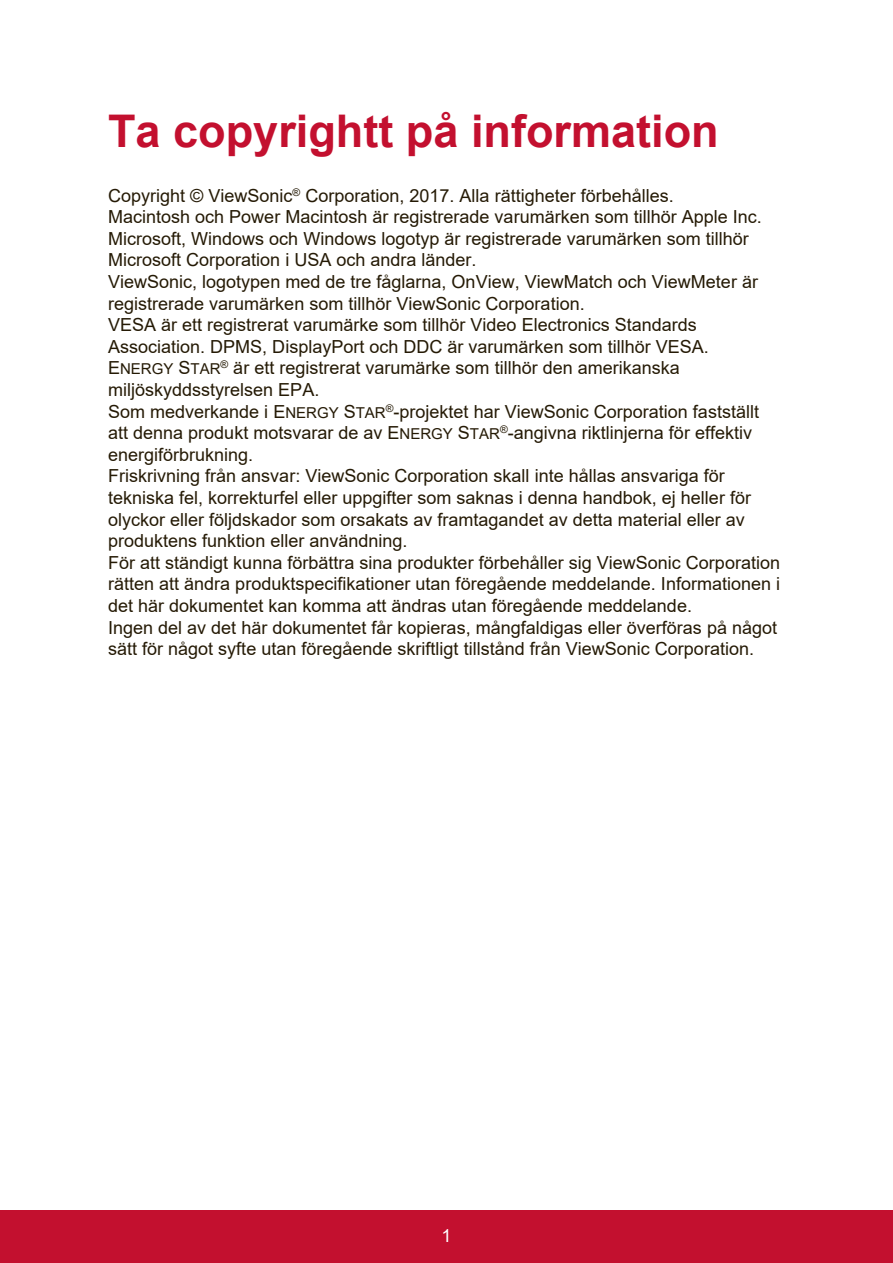
<style>
.page{position:relative;width:893px;height:1263px;background:#fff}
.page>*{position:absolute;margin:0;border:0;box-sizing:border-box;transform-origin:0 0}
.t1{font:700 45px "Arial";color:#c3102f}
.t2{font:18px/21.6px "Arial";color:#251a05}
.t3{font:18px "Arial";color:#fff}
.s1{font-size:15px}
</style>
<div class="page">
<div style="left:0;top:1210px;width:892px;height:53px;background:#c3102f"></div>
<h1 class="t1" style="left:108px;top:99px;width:612px">Ta copyrightt på information</h1>
<p class="t2" style="left:108px;top:184px;width:673px">Copyright © ViewSonic<sup>®</sup> Corporation, 2017. Alla rättigheter förbehålles.<br>Macintosh och Power Macintosh är registrerade varumärken som tillhör Apple Inc.<br>Microsoft, Windows och Windows logotyp är registrerade varumärken som tillhör Microsoft Corporation i USA och andra länder.<br>ViewSonic, logotypen med de tre fåglarna, OnView, ViewMatch och ViewMeter är registrerade varumärken som tillhör ViewSonic Corporation.<br>VESA är ett registrerat varumärke som tillhör Video Electronics Standards Association. DPMS, DisplayPort och DDC är varumärken som tillhör VESA.<br>E<span class="s1">NERGY</span> S<span class="s1">TAR</span><sup>®</sup> är ett registrerat varumärke som tillhör den amerikanska miljöskyddsstyrelsen EPA.<br>Som medverkande i E<span class="s1">NERGY</span> S<span class="s1">TAR</span><sup>®</sup>-projektet har ViewSonic Corporation fastställt att denna produkt motsvarar de av E<span class="s1">NERGY</span> S<span class="s1">TAR</span><sup>®</sup>-angivna riktlinjerna för effektiv energiförbrukning.<br>Friskrivning från ansvar: ViewSonic Corporation skall inte hållas ansvariga för tekniska fel, korrekturfel eller uppgifter som saknas i denna handbok, ej heller för olyckor eller följdskador som orsakats av framtagandet av detta material eller av produktens funktion eller användning.<br>För att ständigt kunna förbättra sina produkter förbehåller sig ViewSonic Corporation rätten att ändra produktspecifikationer utan föregående meddelande. Informationen i det här dokumentet kan komma att ändras utan föregående meddelande.<br>Ingen del av det här dokumentet får kopieras, mångfaldigas eller överföras på något sätt för något syfte utan föregående skriftligt tillstånd från ViewSonic Corporation.</p>
<p class="t3" style="left:441px;top:1223px;width:12px">1</p>
</div>
